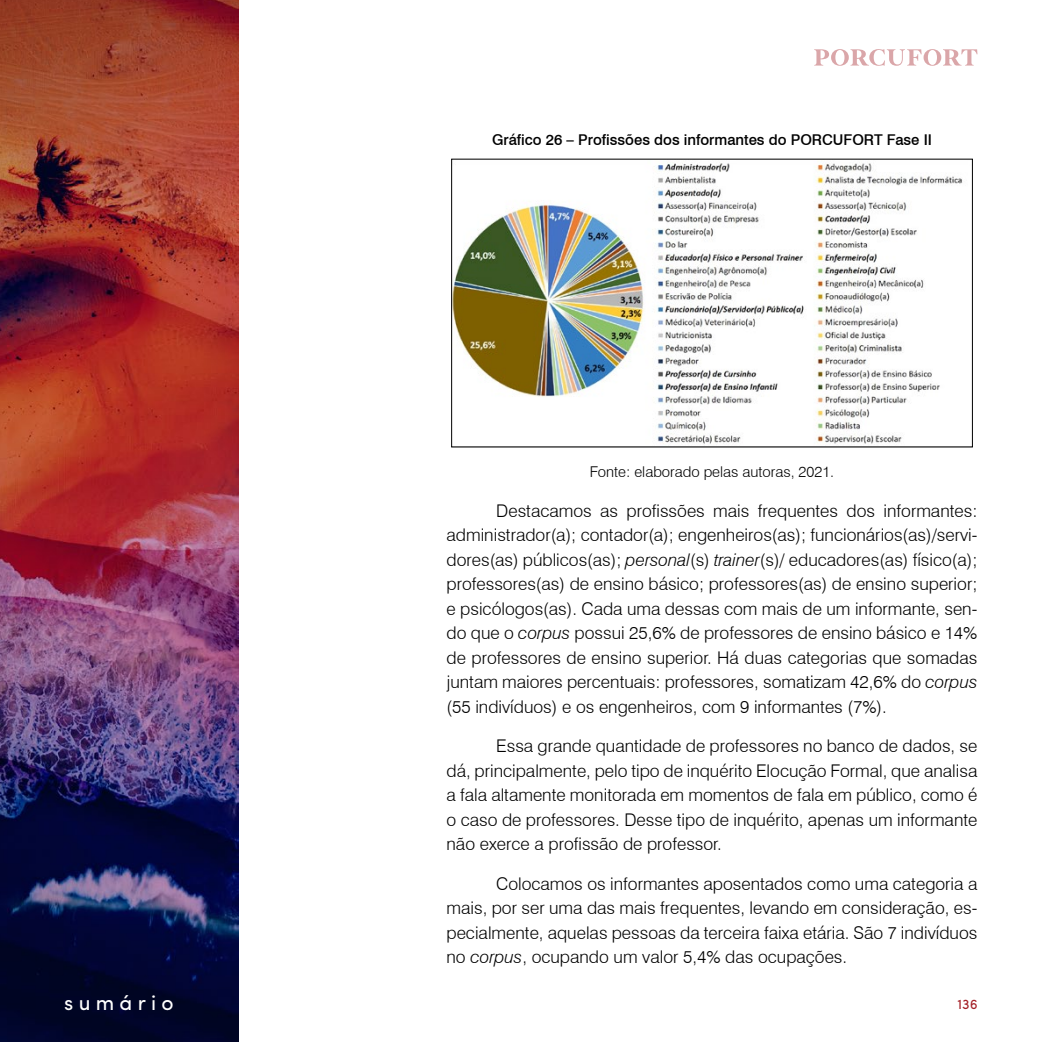
<style>
.page{position:relative;width:1042px;height:1042px;background:#fff}
.page>*{position:absolute;margin:0;border:0;box-sizing:border-box;transform-origin:0 0}
.t1{font:21px "Sofia Pro";letter-spacing:.25em;color:#fff}
.t2{font:300 17.5px/24.5px "Swiss 721 BT";color:#000;text-align:justify}
.t3{font:500 14.88px "Swiss 721 BT";color:#000}
.t4{font:300 14.88px "Swiss 721 BT";color:#000}
.t5{font:14px "Sofia Pro";color:#a42027}
.s1{font-style:italic}
</style>
<div class="page">
<svg style="left:814px;top:49px;width:163px;height:17px"></svg>
<img style="left:0;top:0;width:238px;height:1042px">
<img style="left:453px;top:162px;width:510px;height:282px">
<div style="left:451px;top:159px;width:522px;height:288px;border:1px solid #000"></div>
<p class="t3" style="left:492px;top:131px;width:441px">Gráfico 26 – Profissões dos informantes do PORCUFORT Fase II</p>
<p class="t4" style="left:590px;top:463px;width:246px">Fonte: elaborado pelas autoras, 2021.</p>
<p class="t2" style="left:446px;top:498px;width:532px;text-indent:50px">Destacamos as profissões mais frequentes dos informantes: administrador(a); contador(a); engenheiros(as); funcionários(as)/servi&shy;dores(as) públicos(as); <span class="s1">personal</span>(s) <span class="s1">trainer</span>(s)/ educadores(as) físico(a); professores(as) de ensino básico; professores(as) de ensino superior; e psicólogos(as). Cada uma dessas com mais de um informante, sen&shy;do que o <span class="s1">corpus</span> possui 25,6% de professores de ensino básico e 14% de professores de ensino superior. Há duas categorias que somadas juntam maiores percentuais: professores, somatizam 42,6% do <span class="s1">corpus </span>(55 indivíduos) e os engenheiros, com 9 informantes (7%).</p>
<p class="t2" style="left:446px;top:733px;width:532px;text-indent:50px">Essa grande quantidade de professores no banco de dados, se dá, principalmente, pelo tipo de inquérito Elocução Formal, que analisa a fala altamente monitorada em momentos de fala em público, como é o caso de professores. Desse tipo de inquérito, apenas um informante não exerce a profissão de professor.</p>
<p class="t2" style="left:446px;top:871px;width:532px;text-indent:50px">Colocamos os informantes aposentados como uma categoria a mais, por ser uma das mais frequentes, levando em consideração, es&shy;pecialmente, aquelas pessoas da terceira faixa etária. São 7 indivíduos no <span class="s1">corpus</span>, ocupando um valor 5,4% das ocupações.</p>
<p class="t1" style="left:64px;top:986px;width:111px">sumário</p>
<p class="t5" style="left:957px;top:993px;width:21px">136</p>
</div>
